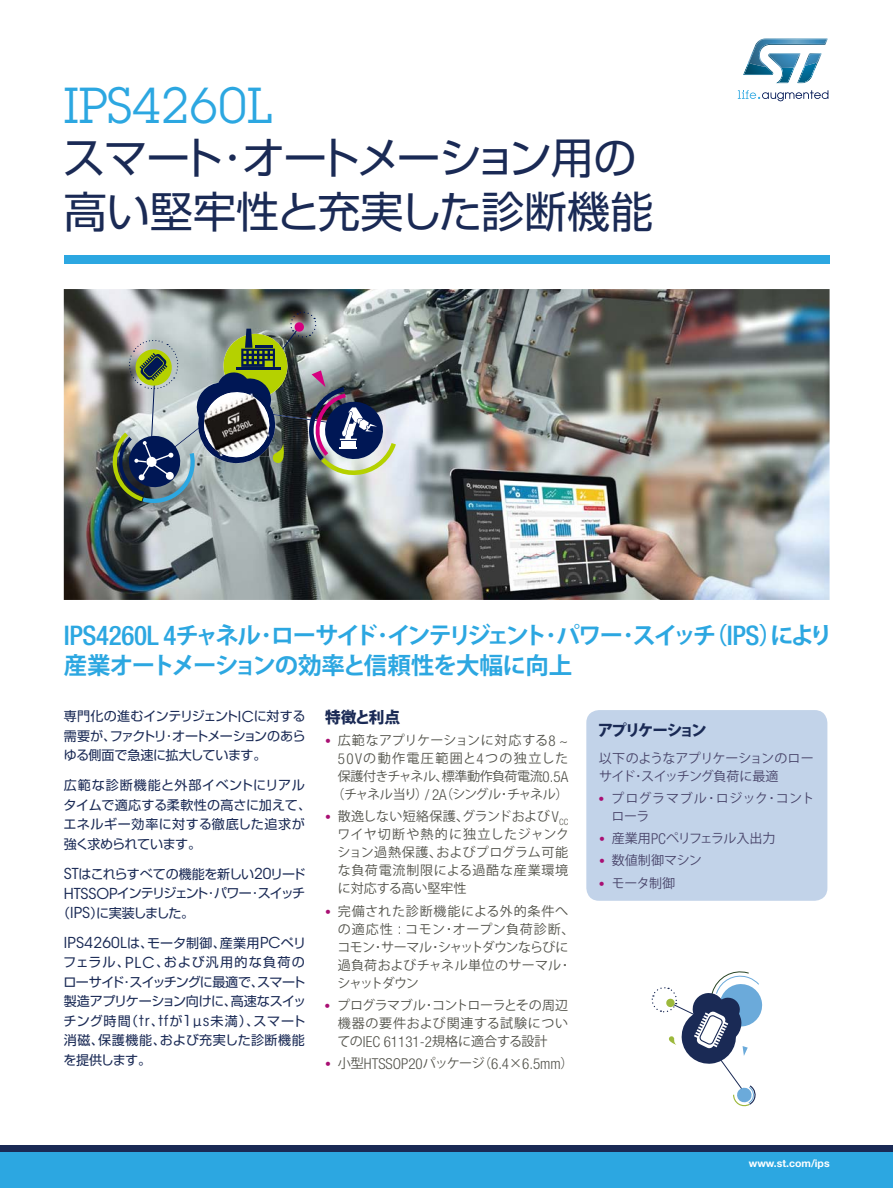
<style>
.page{position:relative;width:893px;height:1188px;background:#fff}
.page>*{position:absolute;margin:0;border:0;box-sizing:border-box;transform-origin:0 0}
.t1{font:49.5px "Lubalin Graph Std";color:#2ca7e1}
.t2{font:43.05px/54px "Shin Go Pro Regular 90 msp RKSJ H";letter-spacing:-.03em;color:#1a2a55}
.t3{font:23.55px/30px "Koz Go Pro Bold 90 msp RKSJ H";letter-spacing:-.095em;color:#2ca7e1}
.t4{font:15.6px "Koz Go Pro Heavy 90 msp RKSJ H";letter-spacing:-.15em;color:#1a2a55}
.t5{font:15.6px "Koz Go Pro Heavy 90 msp RKSJ H";letter-spacing:-.11em;color:#1a2a55}
.t6{font:300 condensed 15px "Helvetica Neue LT Std";color:#52524a}
.t7{font:13.05px/18px "Koz Go Pro Regular 90 msp RKSJ H";color:#52524a;text-align:justify}
.t8{font:13.05px/19.5px "Shin Go Pro Regular 90 msp RKSJ H";letter-spacing:-.02em;color:#1a2a55;text-align:justify}
.t9{font:13.05px/18px "Koz Go Pro Regular 90 msp RKSJ H";letter-spacing:-.025em;color:#52524a;text-align:right}
.t10{font:13.05px/19.5px "Shin Go Pro Regular 90 msp RKSJ H";letter-spacing:.015em;color:#1a2a55}
.t11{font:13.05px/18px "Koz Go Pro Regular 90 msp RKSJ H";letter-spacing:-.02em;color:#49456a}
.t12{font:13.05px "Shin Go Pro Regular 90 msp RKSJ H";letter-spacing:-.135em;color:#1a2a55}
.t13{font:13.05px "Shin Go Pro Regular 90 msp RKSJ H";letter-spacing:-.055em;color:#1a2a55}
.t14{font:13.05px/18px "Koz Go Pro Regular 90 msp RKSJ H";letter-spacing:.03em;color:#49456a}
.t15{font:13.05px "Shin Go Pro Regular 90 msp RKSJ H";letter-spacing:-.09em;color:#1a2a55}
.t16{font:13.05px "Koz Go Pro Regular 90 msp RKSJ H";color:#49456a}
.t17{font:700 10.5px "Helvetica Neue LT Std";color:#fff}
.s1{font-family:"Helvetica Neue LT Std";font-weight:500;font-stretch:condensed;font-size:27px}
.s2{font-family:"ITC Avant Garde Std";font-size:15px}
.s3{font-family:"Helvetica Neue LT Std";font-weight:300;font-stretch:condensed;font-size:11.7px;color:#a90f73}
.s4{font-family:"Helvetica Neue LT Std";font-weight:300;font-stretch:condensed;font-size:15px}
.s5{font-size:11.7px;color:#a90f73}
.s6{font-family:"Koz Go Pro Regular 90 msp RKSJ H";font-weight:400;font-stretch:normal;font-size:13.05px}
</style>
<div class="page">
<img style="left:64px;top:289px;width:765px;height:311px">
<div style="left:586px;top:710px;width:241px;height:191px;background:#c2d3e9;border-radius:13px"></div>
<svg style="left:651px;top:971px;width:112px;height:136px"></svg>
<svg style="left:109px;top:311px;width:287px;height:194px;background:#818a86"></svg>
<img style="left:199px;top:393px;width:75px;height:63px">
<img style="left:218px;top:393px;width:32px;height:4px">
<div style="left:0;top:1145px;width:892px;height:43px;background:#2ca7e1"></div>
<div style="left:0;top:1145px;width:892px;height:7px;background:#1a2a55"></div>
<svg style="left:737px;top:90px;width:91px;height:11px"></svg>
<svg style="left:743px;top:38px;width:85px;height:46px"></svg>
<div style="left:64px;top:255px;width:765px;height:9px;background:#2ca7e1"></div>
<h1 class="t1" style="left:64px;top:77px;width:210px">IPS4260L</h1>
<h2 class="t2" style="left:63px;top:137px;width:592px">スマート･オートメーション用の高い堅牢性と充実した診断機能</h2>
<h3 class="t3" style="left:64px;top:624px;width:770px"><span class="s1">IPS4260L 4</span>チャネル･ローサイド･インテリジェント･パワー･スイッチ（<span class="s1">IPS</span>）により産業オートメーションの効率と信頼性を大幅に向上</h3>
<p class="t8" style="left:64px;top:708px;width:243px">専門化の進むインテリジェント<span class="s2">IC</span>に対する需要が、ファクトリ･オートメーションのあらゆる側面で急速に拡大しています。</p>
<p class="t10" style="left:63px;top:777px;width:249px">広範な診断機能と外部イベントにリアルタイムで適応する柔軟性の高さに加えて、エネルギー効率に対する徹底した追求が強く求められています。</p>
<p class="t13" style="left:64px;top:869px;width:243px"><span class="s2">ST</span>はこれらすべての機能を新しい<span class="s2">20</span>リード</p>
<p class="t12" style="left:64px;top:888px;width:243px"><span class="s2">HTSSOP</span>インテリジェント･パワー･スイッチ</p>
<p class="t15" style="left:57px;top:908px;width:139px">（<span class="s2">IPS</span>）に実装しました。</p>
<p class="t8" style="left:63px;top:935px;width:244px"><span class="s2">IPS4260L</span>は、モータ制御、産業用<span class="s2">PC</span>ペリフェラル、<span class="s2">PLC</span>、および汎用的な負荷のローサイド･スイッチングに最適で、スマート製造アプリケーション向けに、高速なスイッチング時間（<span class="s2">tr</span>、<span class="s2">tf</span>が<span class="s2">1</span>µ<span class="s2">s</span>未満）、スマート消磁、保護機能、および充実した診断機能を提供します。</p>
<p class="t5" style="left:325px;top:711px;width:76px">特徴と利点</p>
<p class="t9" style="left:325px;top:733px;width:245px"><span class="s3">•</span> 広範なアプリケーションに対応する<span class="s4">8 ~<br>50V</span>の動作電圧範囲と<span class="s4">4</span>つの独立した保護付きチャネル、標準動作負荷電流<span class="s4">0.5A</span>（チャネル当り）<span class="s4">/ 2A</span>（シングル･チャネル）</p>
<p class="t7" style="left:337px;top:809px;width:233px;text-indent:-12px"><span class="s3">•</span> 散逸しない短絡保護、グランドおよび <span class="s4">V</span><sub>CC</sub>ワイヤ切断や熱的に独立したジャンクション過熱保護、およびプログラム可能な負荷電流制限による過酷な産業環境に対応する高い堅牢性</p>
<p class="t7" style="left:337px;top:904px;width:239px;text-align:left;text-indent:-12px"><span class="s3">•</span> 完備された診断機能による外的条件への適応性 <span class="s4">:</span> コモン･オープン負荷診断、コモン･サーマル･シャットダウンならびに過負荷およびチャネル単位のサーマル･シャットダウン</p>
<p class="t7" style="left:337px;top:998px;width:232px;text-indent:-13px"><span class="s3">•</span> プログラマブル･コントローラとその周辺機器の要件および関連する試験についての<span class="s4">IEC 61131-2</span>規格に適合する設計</p>
<p class="t6" style="left:325px;top:1055px;width:250px"><span class="s5">•</span> <span class="s6">小型</span>HTSSOP20<span class="s6">パッケージ（</span>6.4<span class="s6">×</span>6.5mm<span class="s6">）</span></p>
<p class="t4" style="left:598px;top:724px;width:110px">アプリケーション</p>
<p class="t11" style="left:599px;top:750px;width:216px">以下のようなアプリケーションのローサイド･スイッチング負荷に最適</p>
<p class="t14" style="left:611px;top:791px;width:204px;text-indent:-13px"><span class="s3">•</span> プログラマブル･ロジック･コントローラ</p>
<p class="t11" style="left:599px;top:831px;width:178px"><span class="s3">•</span> 産業用<span class="s4">PC</span>ペリフェラル入出力</p>
<p class="t16" style="left:599px;top:856px;width:104px"><span class="s3">•</span> 数値制御マシン</p>
<p class="t11" style="left:599px;top:875px;width:78px"><span class="s3">•</span> モータ制御</p>
<p class="t17" style="left:748px;top:1157px;width:82px">www.st.com/ips</p>
</div>
